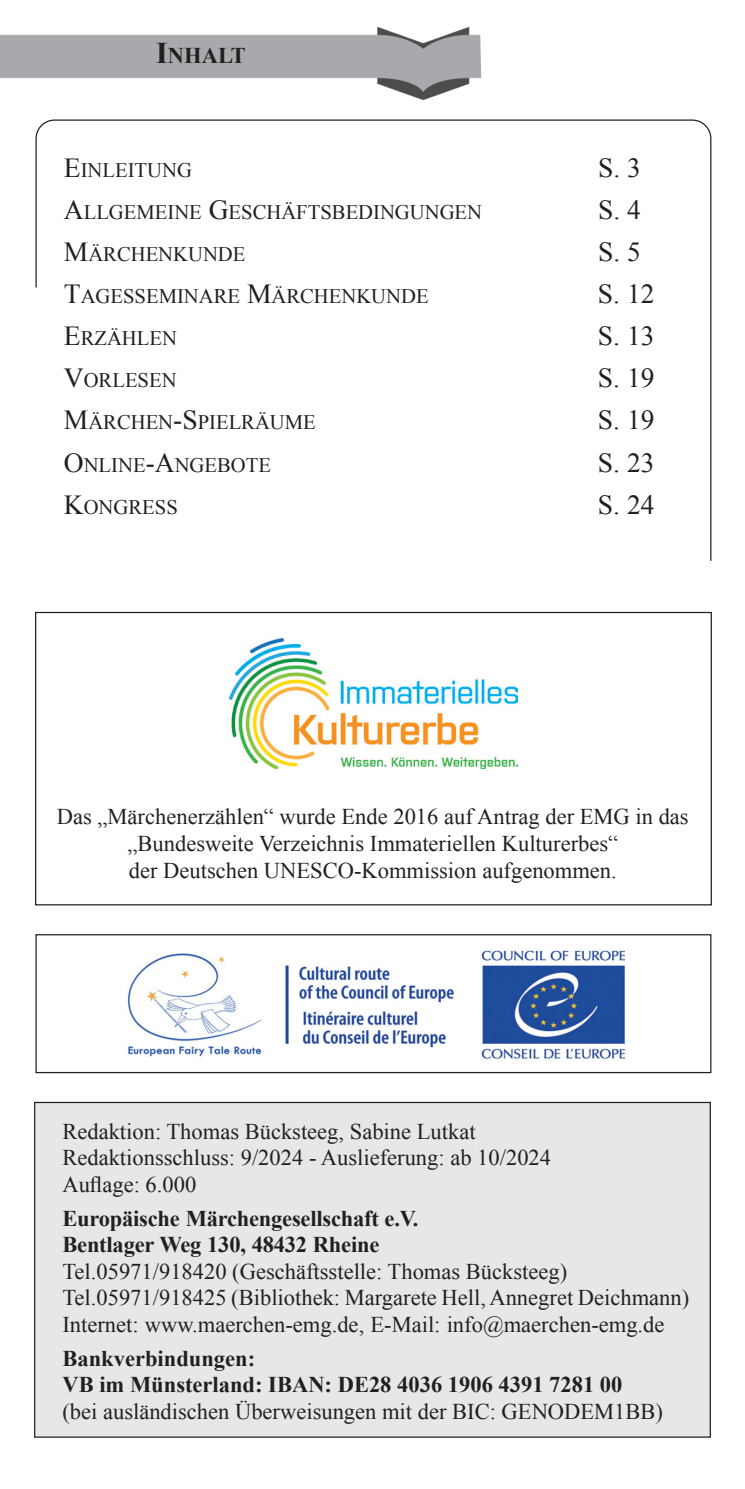
<style>
.page{position:relative;width:745px;height:1489px;background:#fff}
.page>*{position:absolute;margin:0;border:0;box-sizing:border-box;transform-origin:0 0}
.t1{font:27.5px "Times New Roman";color:#231f20}
.t2{font:22.5px/26.5px "Times New Roman";color:#231f20}
.t3{font:700 22.5px/26.5px "Times New Roman";letter-spacing:-.01em;color:#231f20}
.t4{font:700 22.5px "Times New Roman";color:#231f20}
.t5{font:20.5px "Times New Roman";color:#231f20}
.s1{font-size:30px}
.s2{font-size:27.5px}
.s3{color:#fff}
</style>
<div class="page">
<svg style="left:35px;top:119px;width:676px;height:442px"></svg>
<img style="left:0;top:26px;width:482px;height:75px">
<div style="left:35px;top:1102px;width:674px;height:334px;background:#e6e7e9"></div>
<img style="left:127px;top:950px;width:498px;height:109px">
<div style="left:35px;top:934px;width:676px;height:139px;border:1px solid #231f20"></div>
<img style="left:229px;top:638px;width:288px;height:130px">
<p class="t4" style="left:156px;top:40px;width:91px"><span class="s1">I</span>nhalt</p>
<p class="t5" style="left:64px;top:156px;width:129px"><span class="s2">E</span>INLEITUNG</p>
<p class="t1" style="left:597px;top:149px;width:44px">S. 3</p>
<p class="t5" style="left:64px;top:198px;width:419px"><span class="s2">A</span>LLGEMEINE <span class="s2">G</span>ES CHÄFTSBEDINGUNGEN</p>
<p class="t1" style="left:597px;top:191px;width:58px">S. 4<span class="s3">0</span></p>
<p class="t5" style="left:64px;top:240px;width:182px"><span class="s2">M</span>ÄRCHENKUNDE</p>
<p class="t1" style="left:597px;top:233px;width:44px">S. 5</p>
<p class="t5" style="left:64px;top:282px;width:60px"><span class="s2">T</span>AGESSE</p>
<p class="t5" style="left:158px;top:282px;width:270px">MINARE <span class="s2">M</span>ÄRCHENKUNDE</p>
<p class="t1" style="left:597px;top:275px;width:58px">S. 12</p>
<p class="t5" style="left:64px;top:324px;width:115px"><span class="s2">E</span>RZÄHLEN</p>
<p class="t1" style="left:597px;top:317px;width:58px">S. 13</p>
<p class="t5" style="left:64px;top:367px;width:114px"><span class="s2">V</span>ORLESEN</p>
<p class="t1" style="left:597px;top:359px;width:58px">S. 19</p>
<p class="t5" style="left:64px;top:409px;width:252px"><span class="s2">M</span>ÄRCHEN<span class="s2">-S</span>PIELRÄUME</p>
<p class="t1" style="left:597px;top:402px;width:58px">S. 19</p>
<p class="t5" style="left:64px;top:451px;width:208px"><span class="s2">O</span>NLINE<span class="s2">-A</span>NGEBOTE</p>
<p class="t1" style="left:597px;top:444px;width:58px">S. 23</p>
<p class="t5" style="left:64px;top:493px;width:91px"><span class="s2">K</span>ONGRESS</p>
<p class="t1" style="left:597px;top:486px;width:58px">S. 24</p>
<p class="t2" style="left:57px;top:803px;width:633px;text-align:center">Das „Märchenerzählen“ wurde Ende 2016 auf Antrag der EMG in das „Bundesweite Verzeichnis Immateriellen Kulturerbes“<br>der Deutschen UNESCO-Kommission aufgenommen.</p>
<p class="t2" style="left:62px;top:1117px;width:490px">Redaktion: Thomas Bücksteeg, Sabine Lutkat<br>Redaktionsschluss: 9/2024 - Auslieferung: ab 10/2024<br>Auflage: 6.000</p>
<p class="t3" style="left:62px;top:1204px;width:357px">Europäische Märchengesellschaft e.V.<br>Bentlager Weg 130, 48432 Rheine</p>
<p class="t2" style="left:62px;top:1257px;width:628px">Tel.05971/918420 (Geschäftsstelle: Thomas Bücksteeg)<br>Tel.05971/918425 (Bibliothek: Margarete Hell, Annegret Deichmann)<br>Internet: www.maerchen-emg.de, E-Mail: info@maerchen-emg.de</p>
<p class="t3" style="left:62px;top:1344px;width:561px">Bankverbindungen:<br>VB im Münsterland: IBAN: DE28 4036 1906 4391 7281 00</p>
<p class="t2" style="left:62px;top:1397px;width:601px">(bei ausländischen Überweisungen mit der BIC: GENODEM1BB)</p>
</div>
